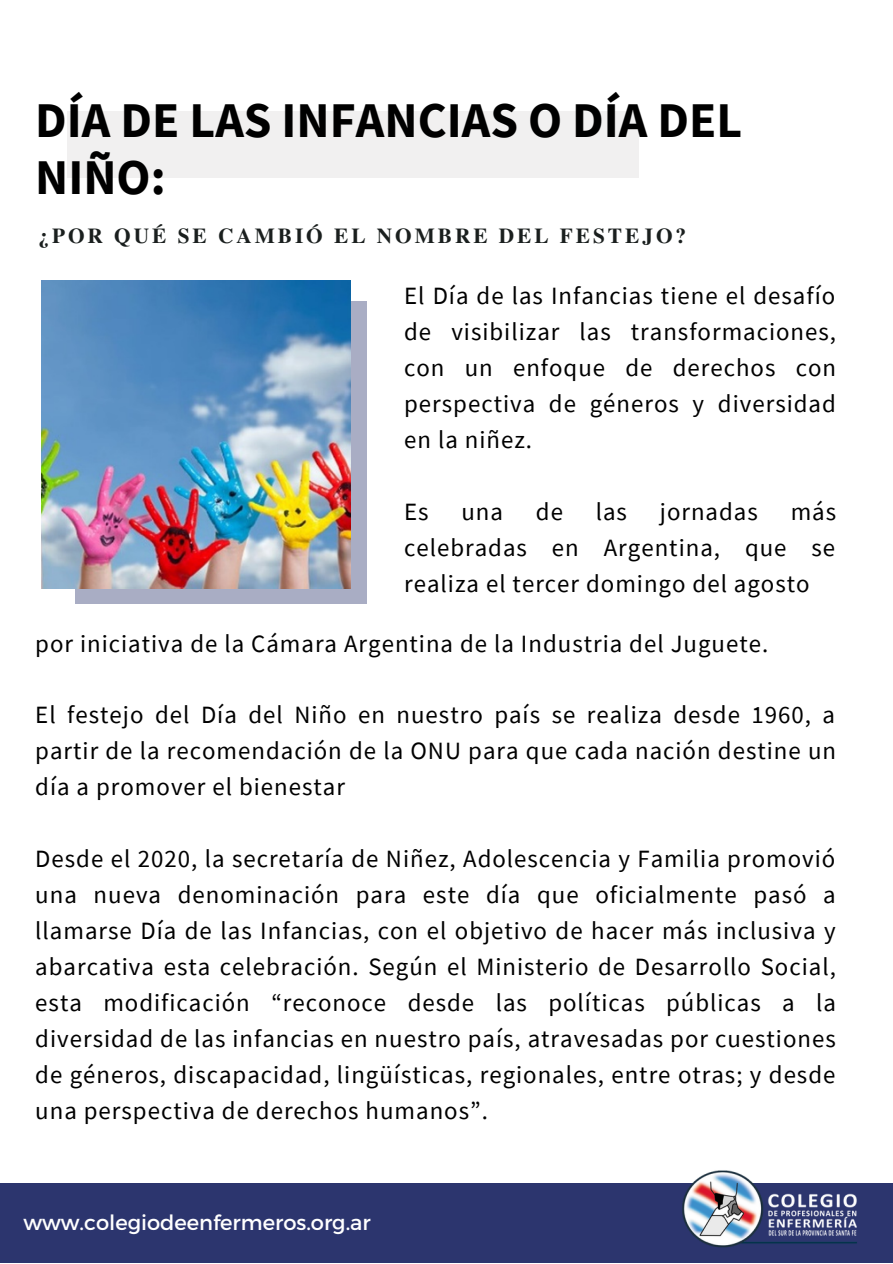
<style>
.page{position:relative;width:893px;height:1264px;background:#fff}
.page>*{position:absolute;margin:0;border:0;box-sizing:border-box;transform-origin:0 0}
.t1{font:700 49.8px/57.3px "Source Sans Pro";color:#000}
.t2{font:24.9px/36px "Source Sans Pro";letter-spacing:.04em;color:#000;text-align:justify}
.t3{font:700 21.3px "Te X Gyre Termes";letter-spacing:.14em;color:#1a1f1e}
.t4{font:21px "Montserrat";color:#fff}
</style>
<div class="page">
<div style="left:0;top:1183px;width:892px;height:79px;background:#2c356e"></div>
<img style="left:682px;top:1170px;width:175px;height:78px">
<div style="left:68px;top:111px;width:571px;height:66px;background:#f1f0f0"></div>
<div style="left:76px;top:301px;width:291px;height:303px;background:#a9adc4"></div>
<img style="left:42px;top:280px;width:308px;height:308px">
<h1 class="t1" style="left:35px;top:90px;width:708px">DÍA DE LAS INFANCIAS O DÍA DEL<br>NIÑO:</h1>
<p class="t3" style="left:38px;top:219px;width:649px">¿POR QUÉ SE CAMBIÓ EL NOMBRE DEL FESTEJO?</p>
<p class="t2" style="left:404px;top:277px;width:433px">El Día de las Infancias tiene el desafío de visibilizar las transformaciones, con un enfoque de derechos con perspectiva de géneros y diversidad en la niñez.</p>
<p class="t2" style="left:404px;top:493px;width:433px;text-indent:386px">más celebradas en Argentina, que se realiza el tercer domingo del agosto</p>
<p class="t2" style="left:404px;top:493px;width:26px">Es</p>
<p class="t2" style="left:461px;top:493px;width:43px">una</p>
<p class="t2" style="left:536px;top:493px;width:29px">de</p>
<p class="t2" style="left:595px;top:493px;width:33px">las</p>
<p class="t2" style="left:659px;top:493px;width:99px">jornadas</p>
<p class="t2" style="left:35px;top:624px;width:734px">por iniciativa de la Cámara Argentina de la Industria del Juguete.</p>
<p class="t2" style="left:35px;top:696px;width:802px">El festejo del Día del Niño en nuestro país se realiza desde 1960, a partir de la recomendación de la ONU para que cada nación destine un día a promover el bienestar</p>
<p class="t2" style="left:35px;top:840px;width:802px">Desde el 2020, la secretaría de Niñez, Adolescencia y Familia promovió una nueva denominación para este día que oficialmente pasó a llamarse Día de las Infancias, con el objetivo de hacer más inclusiva y abarcativa esta celebración. Según el Ministerio de Desarrollo Social, esta modificación “reconoce desde las políticas públicas a la diversidad de las infancias en nuestro país, atravesadas por cuestiones de géneros, discapacidad, lingüísticas, regionales, entre otras; y desde una perspectiva de derechos humanos”.</p>
<p class="t4" style="left:23px;top:1208px;width:349px">www.colegiodeenfermeros.org.ar</p>
</div>
